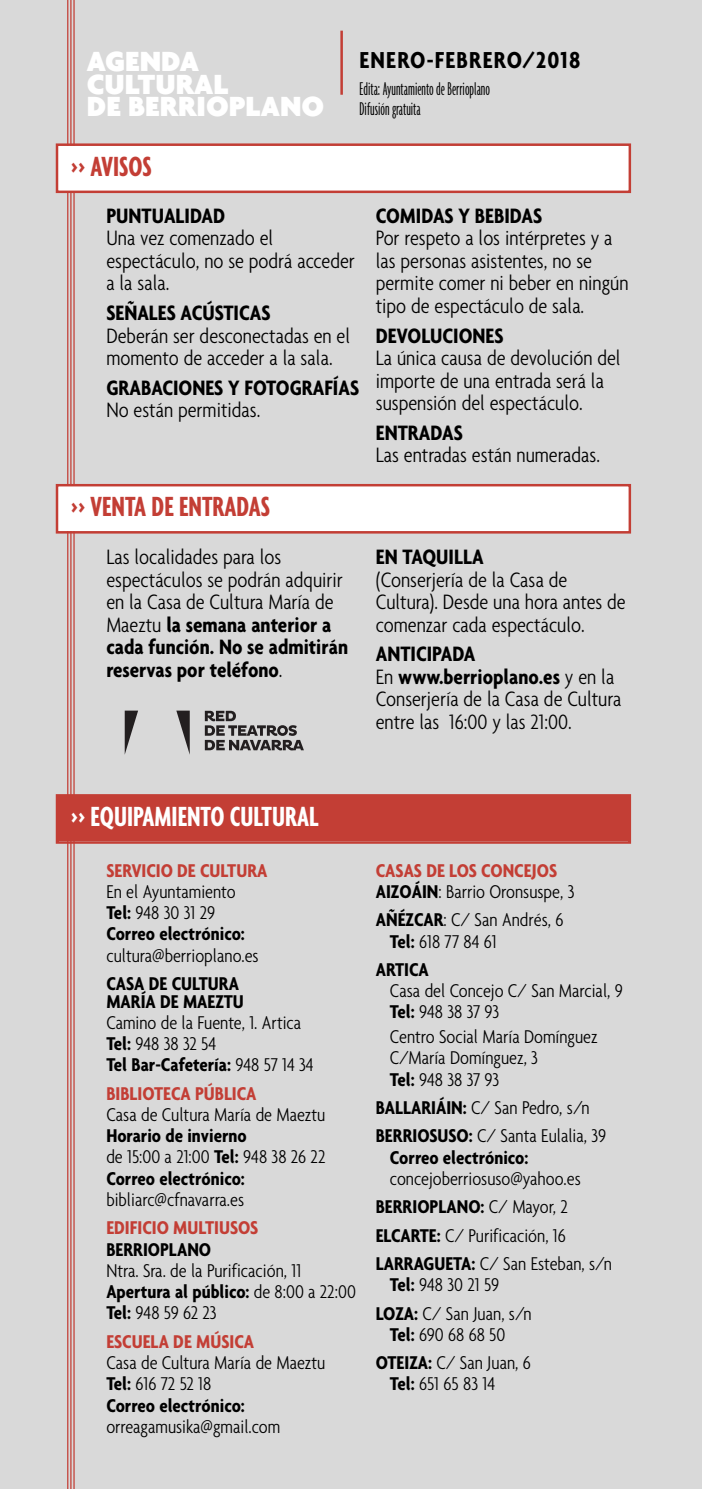
<style>
.page{position:relative;width:702px;height:1489px;background:#fff}
.page>*{position:absolute;margin:0;border:0;box-sizing:border-box;transform-origin:0 0}
.t1{font:900 30px/22.5px "Agenda";color:#fff}
.t2{font:700 extra-condensed 30px "Agenda";color:#c33e35}
.t3{font:700 extra-condensed 30px "Agenda";color:#fff}
.t4{font:700 condensed 25px "Agenda";letter-spacing:.05em;color:#000}
.t5{font:300 condensed 22.5px/22.5px "Agenda";color:#000}
.t6{font:700 condensed 22.5px "Agenda";color:#000}
.t7{font:300 condensed 20px/21.2px "Agenda";color:#000}
.t8{font:700 condensed 20px/21.2px "Agenda";color:#000}
.t9{font:700 condensed 20px/21.2px "Agenda";color:#c33e35}
.t10{font:300 ultra-condensed 20px/20px "Agenda";color:#000}
.s1{font-weight:700}
.s2{font-weight:300}
.s3{color:#000}
.s4{font-weight:300;color:#000}
</style>
<div class="page">
<div style="left:0;top:0;width:702px;height:1488px;background:#d9d9d9"></div>
<hr style="left:67px;top:0;width:1px;height:1488px;background:#c33e35">
<hr style="left:70px;top:0;width:1px;height:1488px;background:#c33e35">
<hr style="left:73px;top:0;width:2px;height:1488px;background:#c33e35">
<hr style="left:340px;top:31px;width:3px;height:64px;background:#c33e35">
<div style="left:58px;top:146px;width:570px;height:44px;background:#fff"></div>
<div style="left:56px;top:143px;width:575px;height:50px;border:2px solid #c33e35"></div>
<div style="left:58px;top:486px;width:570px;height:45px;background:#fff"></div>
<div style="left:56px;top:484px;width:575px;height:49px;border:2px solid #c33e35"></div>
<div style="left:58px;top:796px;width:570px;height:45px;background:#c33e35"></div>
<div style="left:56px;top:794px;width:575px;height:49px;border:2px solid #c33e35"></div>
<svg style="left:125px;top:710px;width:13px;height:44px"></svg>
<svg style="left:176px;top:710px;width:14px;height:44px"></svg>
<svg style="left:205px;top:710px;width:99px;height:40px"></svg>
<h1 class="t1" style="left:87px;top:49px;width:239px">AGENDA<br>CULTURAL<br>DE BERRIOPLANO</h1>
<p class="t4" style="left:359px;top:44px;width:222px">ENERO-FEBRERO/2018</p>
<p class="t10" style="left:359px;top:78px;width:132px">Edita: Ayuntamiento de Berrioplano<br>Difusión gratuita</p>
<h1 class="t2" style="left:71px;top:148px;width:82px">&gt;&gt; AVISOS</h1>
<p class="t6" style="left:106px;top:202px;width:120px">PUNTUALIDAD</p>
<p class="t5" style="left:106px;top:226px;width:250px">Una vez comenzado el espectáculo, no se podrá acceder a la sala.</p>
<p class="t6" style="left:106px;top:299px;width:166px">SEÑALES ACÚSTICAS</p>
<p class="t5" style="left:106px;top:323px;width:245px">Deberán ser desconectadas en el momento de acceder a la sala.</p>
<p class="t6" style="left:106px;top:374px;width:254px">GRABACIONES Y FOTOGRAFÍAS</p>
<p class="t5" style="left:106px;top:398px;width:155px">No están permitidas.</p>
<h1 class="t2" style="left:71px;top:488px;width:201px">&gt;&gt; VENTA DE ENTRADAS</h1>
<p class="t6" style="left:376px;top:202px;width:168px">COMIDAS Y BEBIDAS</p>
<p class="t5" style="left:376px;top:226px;width:254px">Por respeto a los intérpretes y a las personas asistentes, no se permite comer ni beber en ningún tipo de espectáculo de sala.</p>
<p class="t6" style="left:376px;top:321px;width:129px">DEVOLUCIONES</p>
<p class="t5" style="left:376px;top:346px;width:246px">La única causa de devolución del importe de una entrada será la suspensión del espectáculo.</p>
<p class="t6" style="left:376px;top:419px;width:88px">ENTRADAS</p>
<p class="t5" style="left:376px;top:443px;width:226px">Las entradas están numeradas.</p>
<p class="t5" style="left:106px;top:545px;width:243px">Las localidades para los espectáculos se podrán adquirir en la Casa de Cultura María de<br>Maeztu <span class="s1">la semana anterior a cada función. No se admitirán reservas por teléfono</span>.</p>
<p class="t6" style="left:376px;top:543px;width:109px">EN TAQUILLA</p>
<p class="t5" style="left:376px;top:567px;width:251px">(Conserjería de la Casa de<br>Cultura). Desde una hora antes de comenzar cada espectáculo.</p>
<p class="t5" style="left:376px;top:642px;width:247px"><span class="s1">ANTICIPADA<br></span>En <span class="s1">www.berrioplano.es</span> y en la<br>Conserjería de la Casa de Cultura entre las 16:00 y las 21:00.</p>
<h1 class="t3" style="left:71px;top:798px;width:249px">&gt;&gt; EQUIPAMIENTO CULTURAL</h1>
<p class="t9" style="left:106px;top:859px;width:162px">SERVICIO DE CULTURA</p>
<p class="t7" style="left:106px;top:880px;width:140px">En el Ayuntamiento<br><span class="s1">Tel:</span> 948 30 31 29<br><span class="s1">Correo electrónico:</span></p>
<p class="t7" style="left:106px;top:944px;width:154px">cultura@berrioplano.es</p>
<p class="t8" style="left:106px;top:974px;width:139px;line-height:17.5px">CASA DE CULTURA<br>MARÍA DE MAEZTU</p>
<p class="t7" style="left:106px;top:1011px;width:209px">Camino de la Fuente, 1. Artica<br><span class="s1">Tel:</span> 948 38 32 54<br><span class="s1">Tel Bar-Cafetería:</span> 948 57 14 34</p>
<p class="t9" style="left:106px;top:1082px;width:152px">BIBLIOTECA PÚBLICA</p>
<p class="t7" style="left:106px;top:1103px;width:220px">Casa de Cultura María de Maeztu</p>
<p class="t8" style="left:106px;top:1124px;width:220px">Horario de invierno<br><span class="s2">de 15:00 a 21:00</span> Tel: <span class="s2">948 38 26 22<br></span>Correo electrónico:</p>
<p class="t7" style="left:106px;top:1188px;width:139px">bibliarc@cfnavarra.es</p>
<p class="t9" style="left:106px;top:1216px;width:153px">EDIFICIO MULTIUSOS</p>
<p class="t8" style="left:106px;top:1237px;width:106px">BERRIOPLANO</p>
<p class="t7" style="left:106px;top:1259px;width:251px">Ntra. Sra. de la Purificación, 11<br><span class="s1">Apertura al público:</span> de 8:00 a 22:00<br><span class="s1">Tel:</span> 948 59 62 23</p>
<p class="t9" style="left:106px;top:1329px;width:149px">ESCUELA DE MÚSICA</p>
<p class="t7" style="left:106px;top:1351px;width:220px">Casa de Cultura María de Maeztu<br><span class="s1">Tel:</span> 616 72 52 18<br><span class="s1">Correo electrónico:</span></p>
<p class="t7" style="left:106px;top:1414px;width:175px">orreagamusika@gmail.com</p>
<p class="t9" style="left:376px;top:859px;width:200px">CASAS DE LOS CONCEJOS<br><span class="s3">AIZOÁIN</span><span class="s4">: Barrio Oronsuspe, 3</span></p>
<p class="t7" style="left:390px;top:908px;width:175px;text-indent:-14px"><span class="s1">AÑÉZCAR</span>: C/ San Andrés, 6<br><span class="s1">Tel:</span> 618 77 84 61</p>
<p class="t8" style="left:376px;top:958px;width:54px">ARTICA</p>
<p class="t7" style="left:390px;top:979px;width:234px">Casa del Concejo C/ San Marcial, 9<br><span class="s1">Tel:</span> 948 38 37 93</p>
<p class="t7" style="left:390px;top:1025px;width:209px">Centro Social María Domínguez<br>C/María Domínguez, 3<br><span class="s1">Tel:</span> 948 38 37 93</p>
<p class="t7" style="left:376px;top:1092px;width:232px;line-height:28.2px"><span class="s1">BALLARIÁIN:</span> C/ San Pedro, s/n<br><span class="s1">BERRIOSUSO:</span> C/ Santa Eulalia, 39</p>
<p class="t8" style="left:390px;top:1146px;width:140px">Correo electrónico:</p>
<p class="t7" style="left:376px;top:1163px;width:238px;line-height:28.2px;text-indent:14px">concejoberriosuso@yahoo.es<br><span class="s1">BERRIOPLANO:</span> C/ Mayor, 2<br><span class="s1">ELCARTE:</span> C/ Purificación, 16<br><span class="s1">LARRAGUETA:</span> C/ San Esteban, s/n</p>
<p class="t7" style="left:376px;top:1270px;width:157px;line-height:28.2px;text-indent:14px"><span class="s1">Tel:</span> 948 30 21 59<br><span class="s1">LOZA:</span> C/ San Juan, s/n</p>
<p class="t7" style="left:376px;top:1319px;width:157px;line-height:28.2px;text-align:center"><span class="s1">Tel:</span> 690 68 68 50<br><span class="s1">OTEIZA:</span> C/ San Juan, 6</p>
<p class="t7" style="left:390px;top:1372px;width:107px"><span class="s1">Tel:</span> 651 65 83 14</p>
</div>
